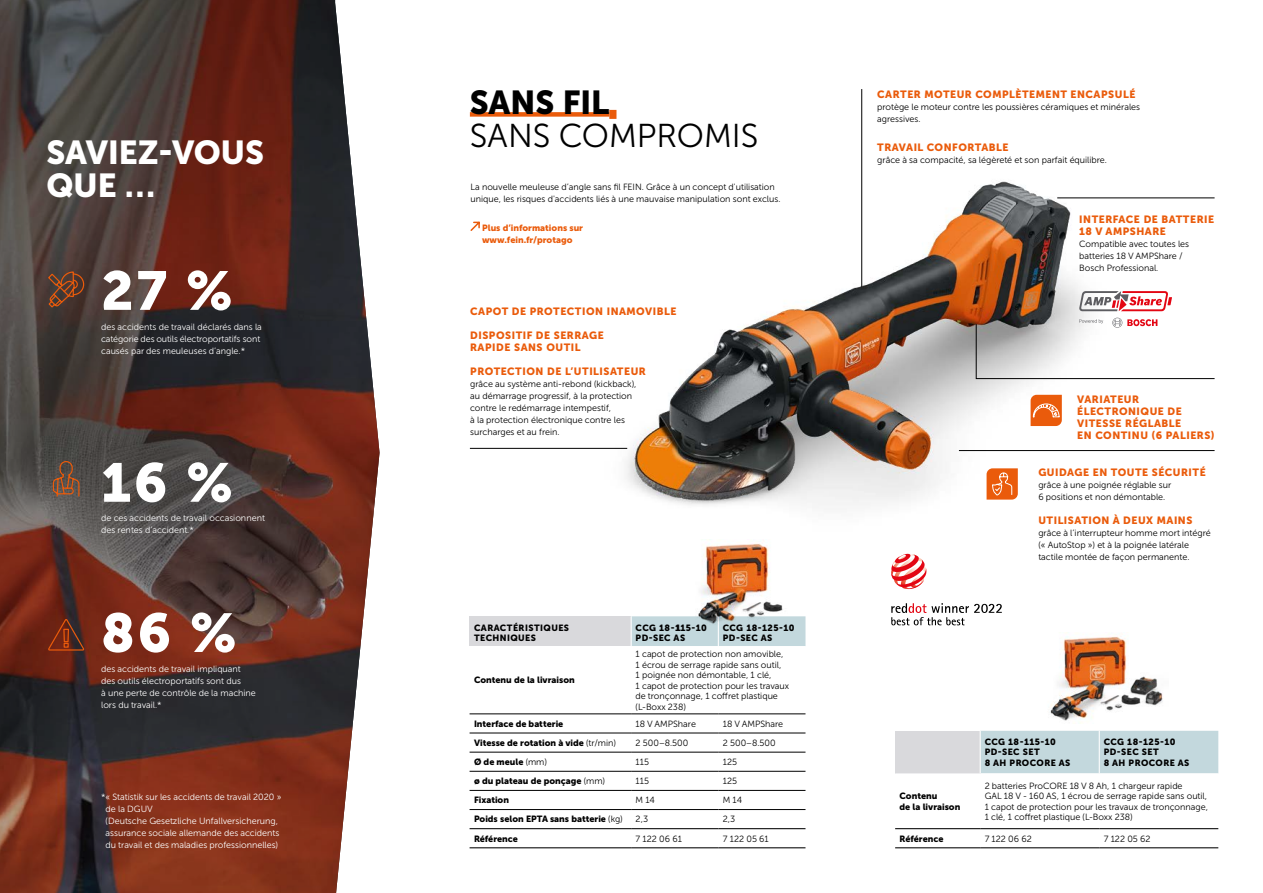
<style>
.page{position:relative;width:1263px;height:893px;background:#fff}
.page>*{position:absolute;margin:0;border:0;box-sizing:border-box;transform-origin:0 0}
.t1{font:700 54.3px "FEIN Corporate";color:#fff}
.t2{font:700 33px/33px "FEIN Corporate";color:#fff}
.t3{font:300 33px "FEIN Corporate";color:#000}
.t4{font:700 33px "FEIN Corporate";color:#000}
.t5{font:700 10.5px/12px "FEIN Corporate";letter-spacing:.05em;color:#ea5b0b}
.t6{font:300 9px/12px "FEIN Corporate";color:#000}
.t7{font:300 9px/12px "FEIN Corporate";color:#fff}
.t8{font:700 9px/10.5px "FEIN Corporate";color:#000}
.t9{font:700 9px/10.5px "FEIN Corporate";letter-spacing:.05em;color:#000}
.t10{font:700 9px/12px "FEIN Corporate";color:#ea5b0b}
.s1{font-weight:300}
</style>
<div class="page">
<hr style="left:861px;top:89px;width:1px;height:218px;background:#000">
<svg style="left:0;top:0;width:379px;height:893px;background:#5f3e37"></svg>
<img style="left:628px;top:150px;width:519px;height:355px">
<svg style="left:47px;top:271px;width:38px;height:38px"></svg>
<svg style="left:52px;top:460px;width:28px;height:37px"></svg>
<svg style="left:47px;top:618px;width:38px;height:33px"></svg>
<hr style="left:470px;top:448px;width:157px;height:1px;background:#000">
<hr style="left:959px;top:450px;width:255px;height:1px;background:#000">
<svg style="left:986px;top:468px;width:32px;height:32px"></svg>
<svg style="left:1030px;top:395px;width:32px;height:31px"></svg>
<div style="left:470px;top:616px;width:161px;height:30px;background:#d9d9dc"></div>
<div style="left:632px;top:616px;width:173px;height:30px;background:#c3d8dd"></div>
<svg style="left:470px;top:713px;width:335px;height:117px"></svg>
<hr style="left:470px;top:828px;width:161px;height:1px;background:#000">
<hr style="left:631px;top:828px;width:87px;height:1px;background:#000">
<hr style="left:718px;top:828px;width:87px;height:1px;background:#000">
<hr style="left:470px;top:847px;width:161px;height:1px;background:#000">
<hr style="left:631px;top:847px;width:87px;height:1px;background:#000">
<hr style="left:718px;top:847px;width:87px;height:1px;background:#000">
<hr style="left:470px;top:714px;width:161px;height:1px;background:#000">
<hr style="left:631px;top:714px;width:87px;height:1px;background:#000">
<hr style="left:718px;top:714px;width:87px;height:1px;background:#000">
<hr style="left:718px;top:616px;width:1px;height:30px;background:#fff">
<hr style="left:470px;top:733px;width:161px;height:1px;background:#000">
<hr style="left:631px;top:733px;width:87px;height:1px;background:#000">
<hr style="left:718px;top:733px;width:87px;height:1px;background:#000">
<hr style="left:470px;top:752px;width:161px;height:1px;background:#000">
<hr style="left:631px;top:752px;width:87px;height:1px;background:#000">
<hr style="left:718px;top:752px;width:87px;height:1px;background:#000">
<hr style="left:470px;top:771px;width:161px;height:1px;background:#000">
<hr style="left:631px;top:771px;width:87px;height:1px;background:#000">
<hr style="left:718px;top:771px;width:87px;height:1px;background:#000">
<hr style="left:470px;top:790px;width:161px;height:1px;background:#000">
<hr style="left:631px;top:790px;width:87px;height:1px;background:#000">
<hr style="left:718px;top:790px;width:87px;height:1px;background:#000">
<hr style="left:470px;top:809px;width:161px;height:1px;background:#000">
<hr style="left:631px;top:809px;width:87px;height:1px;background:#000">
<hr style="left:718px;top:809px;width:87px;height:1px;background:#000">
<svg style="left:895px;top:731px;width:323px;height:99px"></svg>
<hr style="left:895px;top:828px;width:85px;height:1px;background:#000">
<hr style="left:980px;top:828px;width:119px;height:1px;background:#000">
<hr style="left:1099px;top:828px;width:119px;height:1px;background:#000">
<hr style="left:895px;top:847px;width:85px;height:1px;background:#000">
<hr style="left:980px;top:847px;width:119px;height:1px;background:#000">
<hr style="left:1099px;top:847px;width:119px;height:1px;background:#000">
<hr style="left:980px;top:731px;width:1px;height:42px;background:#fff">
<hr style="left:1099px;top:731px;width:1px;height:42px;background:#fff">
<hr style="left:1057px;top:198px;width:157px;height:1px;background:#000">
<svg style="left:891px;top:554px;width:35px;height:35px"></svg>
<svg style="left:891px;top:603px;width:111px;height:22px"></svg>
<img style="left:1050px;top:632px;width:113px;height:92px">
<img style="left:1051px;top:637px;width:65px;height:79px">
<img style="left:678px;top:539px;width:128px;height:92px">
<img style="left:699px;top:544px;width:59px;height:75px">
<div style="left:470px;top:112px;width:139px;height:5px;background:#ea5b0b"></div>
<div style="left:609px;top:110px;width:7px;height:9px;background:#ea5b0b"></div>
<svg style="left:470px;top:221px;width:10px;height:10px"></svg>
<svg style="left:976px;top:291px;width:239px;height:88px"></svg>
<h2 class="t2" style="left:47px;top:136px;width:219px">SAVIEZ-VOUS<br>QUE …</h2>
<h1 class="t1" style="left:101px;top:260px;width:133px">27 %</h1>
<p class="t7" style="left:101px;top:321px;width:162px">des accidents de travail déclarés dans la catégorie des outils électroportatifs sont causés par des meuleuses d’angle.*</p>
<h1 class="t1" style="left:101px;top:452px;width:133px">16 %</h1>
<p class="t7" style="left:101px;top:512px;width:165px">de ces accidents de travail occasionnent des rentes d’accident.*</p>
<h1 class="t1" style="left:101px;top:602px;width:137px">86 %</h1>
<p class="t7" style="left:101px;top:663px;width:156px">des accidents de travail impliquant des outils électroportatifs sont dus<br>à une perte de contrôle de la machine lors du travail.*</p>
<p class="t7" style="left:106px;top:791px;width:177px;text-indent:-4px">*« Statistik sur les accidents de travail 2020 » de la DGUV<br>(Deutsche Gesetzliche Unfallversicherung, assurance sociale allemande des accidents du travail et des maladies professionnelles)</p>
<h2 class="t4" style="left:470px;top:84px;width:141px">SANS FIL</h2>
<h2 class="t3" style="left:470px;top:118px;width:290px">SANS COMPROMIS</h2>
<p class="t6" style="left:470px;top:181px;width:311px">La nouvelle meuleuse d’angle sans fil FEIN. Grâce à un concept d'utilisation unique, les risques d'accidents liés à une mauvaise manipulation sont exclus.</p>
<p class="t10" style="left:482px;top:222px;width:103px">Plus d’informations sur www.fein.fr/protago</p>
<p class="t5" style="left:470px;top:306px;width:208px">CAPOT DE PROTECTION INAMOVIBLE</p>
<p class="t5" style="left:470px;top:330px;width:135px">DISPOSITIF DE SERRAGE<br>RAPIDE SANS OUTIL</p>
<p class="t5" style="left:470px;top:366px;width:177px">PROTECTION DE L’UTILISATEUR</p>
<p class="t6" style="left:470px;top:378px;width:168px">grâce au système anti-rebond (kickback), au démarrage progressif, à la protection contre le redémarrage intempestif,<br>à la protection électronique contre les surcharges et au frein.</p>
<p class="t9" style="left:474px;top:622px;width:97px">CARACTÉRISTIQUES<br>TECHNIQUES</p>
<p class="t9" style="left:636px;top:622px;width:73px">CCG 18-115-10<br>PD-SEC AS</p>
<p class="t9" style="left:723px;top:622px;width:73px">CCG 18-125-10<br>PD-SEC AS</p>
<p class="t8" style="left:474px;top:675px;width:102px">Contenu de la livraison</p>
<p class="t6" style="left:636px;top:649px;width:155px;line-height:10.5px">1 capot de protection non amovible,<br>1 écrou de serrage rapide sans outil,<br>1 poignée non démontable, 1 clé,<br>1 capot de protection pour les travaux de tronçonnage, 1 coffret plastique (L-Boxx 238)</p>
<p class="t8" style="left:474px;top:718px;width:91px">Interface de batterie</p>
<p class="t6" style="left:636px;top:718px;width:62px">18 V AMPShare</p>
<p class="t6" style="left:723px;top:718px;width:62px">18 V AMPShare</p>
<p class="t8" style="left:474px;top:737px;width:143px">Vitesse de rotation à vide <span class="s1">(tr/min)</span></p>
<p class="t6" style="left:636px;top:737px;width:54px">2 500–8.500</p>
<p class="t6" style="left:723px;top:737px;width:54px">2 500–8.500</p>
<p class="t8" style="left:474px;top:757px;width:74px">Ø de meule <span class="s1">(mm)</span></p>
<p class="t6" style="left:636px;top:756px;width:15px">115</p>
<p class="t6" style="left:723px;top:756px;width:16px">125</p>
<p class="t8" style="left:474px;top:776px;width:132px">ø du plateau de ponçage <span class="s1">(mm)</span></p>
<p class="t6" style="left:636px;top:775px;width:15px">115</p>
<p class="t6" style="left:723px;top:775px;width:16px">125</p>
<p class="t8" style="left:474px;top:795px;width:37px">Fixation</p>
<p class="t6" style="left:636px;top:794px;width:21px">M 14</p>
<p class="t6" style="left:723px;top:794px;width:21px">M 14</p>
<p class="t8" style="left:474px;top:814px;width:150px">Poids selon EPTA sans batterie <span class="s1">(kg)</span></p>
<p class="t6" style="left:636px;top:813px;width:14px">2,3</p>
<p class="t6" style="left:723px;top:813px;width:14px">2,3</p>
<p class="t8" style="left:474px;top:833px;width:45px">Référence</p>
<p class="t6" style="left:636px;top:833px;width:48px">7 122 06 61</p>
<p class="t6" style="left:723px;top:833px;width:47px">7 122 05 61</p>
<p class="t5" style="left:877px;top:88px;width:260px">CARTER MOTEUR COMPLÈTEMENT ENCAPSULÉ</p>
<p class="t6" style="left:877px;top:101px;width:264px">protège le moteur contre les poussières céramiques et minérales agressives.</p>
<p class="t5" style="left:877px;top:141px;width:133px">TRAVAIL CONFORTABLE</p>
<p class="t6" style="left:877px;top:154px;width:231px">grâce à sa compacité, sa légèreté et son parfait équilibre.</p>
<p class="t5" style="left:1079px;top:213px;width:136px">INTERFACE DE BATTERIE<br>18 V AMPSHARE</p>
<p class="t6" style="left:1079px;top:238px;width:111px">Compatible avec toutes les batteries 18 V AMPShare /<br>Bosch Professional.</p>
<p class="t5" style="left:1077px;top:393px;width:139px">VARIATEUR<br>ÉLECTRONIQUE DE<br>VITESSE RÉGLABLE<br>EN CONTINU (6 PALIERS)</p>
<p class="t5" style="left:1038px;top:467px;width:169px">GUIDAGE EN TOUTE SÉCURITÉ</p>
<p class="t6" style="left:1038px;top:479px;width:134px">grâce à une poignée réglable sur<br>6 positions et non démontable.</p>
<p class="t5" style="left:1038px;top:515px;width:156px">UTILISATION À DEUX MAINS</p>
<p class="t6" style="left:1038px;top:527px;width:174px">grâce à l’interrupteur homme mort intégré (« AutoStop ») et à la poignée latérale tactile montée de façon permanente.</p>
<p class="t9" style="left:985px;top:736px;width:87px">CCG 18-115-10<br>PD-SEC SET<br>8 AH PROCORE AS</p>
<p class="t9" style="left:1104px;top:737px;width:87px">CCG 18-125-10<br>PD-SEC SET<br>8 AH PROCORE AS</p>
<p class="t8" style="left:900px;top:791px;width:62px">Contenu<br>de la livraison</p>
<p class="t6" style="left:985px;top:780px;width:225px;line-height:10.5px">2 batteries ProCORE 18 V 8 Ah, 1 chargeur rapide<br>GAL 18 V - 160 AS, 1 écrou de serrage rapide sans outil, 1 capot de protection pour les travaux de tronçonnage, 1 clé, 1 coffret plastique (L-Boxx 238)</p>
<p class="t8" style="left:900px;top:833px;width:45px">Référence</p>
<p class="t6" style="left:985px;top:833px;width:49px">7 122 06 62</p>
<p class="t6" style="left:1104px;top:833px;width:48px">7 122 05 62</p>
</div>
